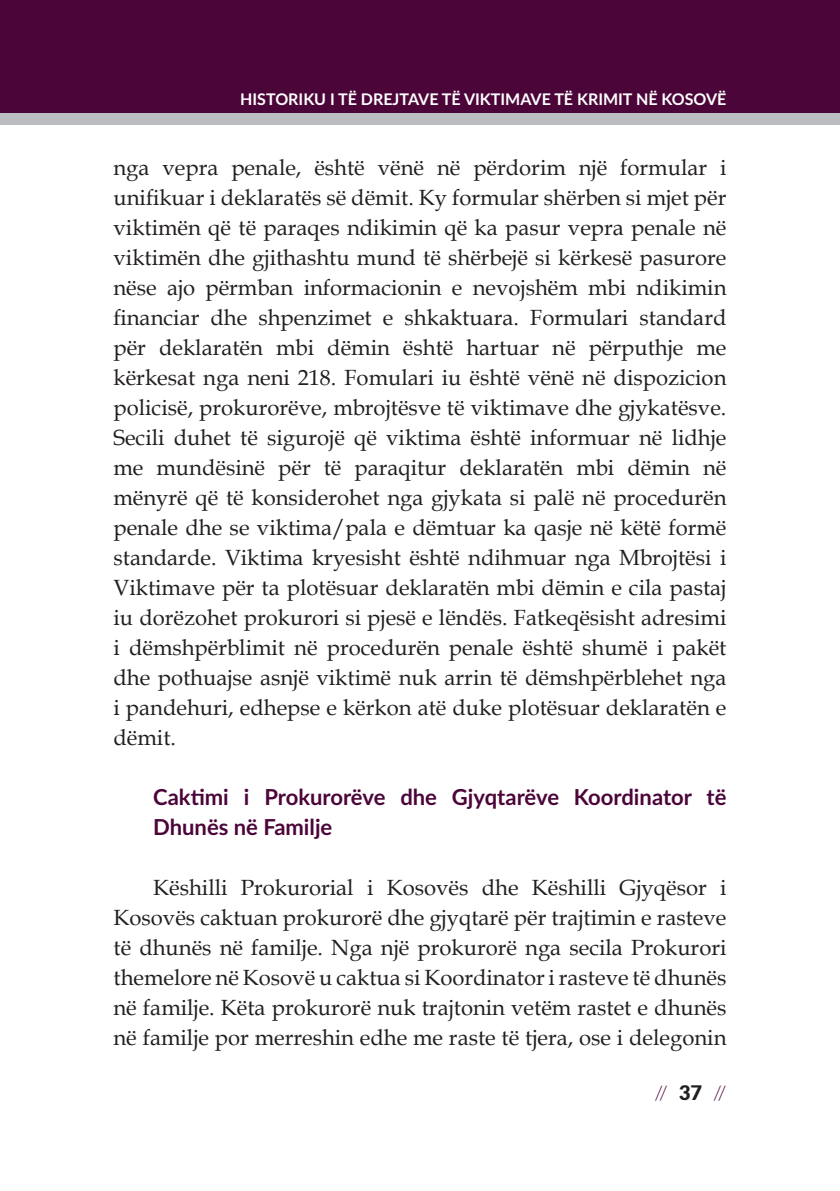
<style>
.page{position:relative;width:840px;height:1191px;background:#fff}
.page>*{position:absolute;margin:0;border:0;box-sizing:border-box;transform-origin:0 0}
.t1{font:22px/30px "Book Antiqua";color:#231f20;text-align:justify}
.t2{font:700 22px/30px "Lato";color:#4c0539}
.t3{font:300 20px "Lato";color:#4c0539}
.t4{font:700 16px "Lato";color:#fff}
.s1{font-weight:900;color:#231f20}
</style>
<div class="page">
<div style="left:0;top:0;width:839px;height:113px;background:#4c0539"></div>
<div style="left:0;top:113px;width:839px;height:12px;background:#bcbdc0"></div>
<p class="t4" style="left:240px;top:87px;width:487px">HISTORIKU I TË DREJTAVE TË VIKTIMAVE TË KRIMIT NË KOSOVË</p>
<p class="t1" style="left:113px;top:152px;width:614px">nga vepra penale, është vënë në përdorim një formular i unifikuar i deklaratës së dëmit. Ky formular shërben si mjet për viktimën që të paraqes ndikimin që ka pasur vepra penale në viktimën dhe gjithashtu mund të shërbejë si kërkesë pasurore nëse ajo përmban informacionin e nevojshëm mbi ndikimin financiar dhe shpenzimet e shkaktuara. Formulari standard për deklaratën mbi dëmin është hartuar në përputhje me kërkesat nga neni 218. Fomulari iu është vënë në dispozicion policisë, prokurorëve, mbrojtësve të viktimave dhe gjykatësve.<br>Secili duhet të sigurojë që viktima është informuar në lidhje me mundësinë për të paraqitur deklaratën mbi dëmin në mënyrë që të konsiderohet nga gjykata si palë në procedurën penale dhe se viktima/pala e dëmtuar ka qasje në këtë formë standarde. Viktima kryesisht është ndihmuar nga Mbrojtësi i Viktimave për ta plotësuar deklaratën mbi dëmin e cila pastaj iu dorëzohet prokurori si pjesë e lëndës. Fatkeqësisht adresimi i dëmshpërblimit në procedurën penale është shumë i pakët dhe pothuajse asnjë viktimë nuk arrin të dëmshpërblehet nga i pandehuri, edhepse e kërkon atë duke plotësuar deklaratën e dëmit.</p>
<p class="t2" style="left:153px;top:781px;width:574px">Caktimi i Prokurorëve dhe Gjyqtarëve Koordinator të<br>Dhunës në Familje</p>
<p class="t1" style="left:113px;top:872px;width:614px;text-indent:40px">Këshilli Prokurorial i Kosovës dhe Këshilli Gjyqësor i Kosovës caktuan prokurorë dhe gjyqtarë për trajtimin e rasteve të dhunës në familje. Nga një prokurorë nga secila Prokurori themelore në Kosovë u caktua si Koordinator i rasteve të dhunës në familje. Këta prokurorë nuk trajtonin vetëm rastet e dhunës në familje por merreshin edhe me raste të tjera, ose i delegonin</p>
<p class="t3" style="left:654px;top:1079px;width:73px">// <span class="s1">3 7</span> //</p>
</div>
